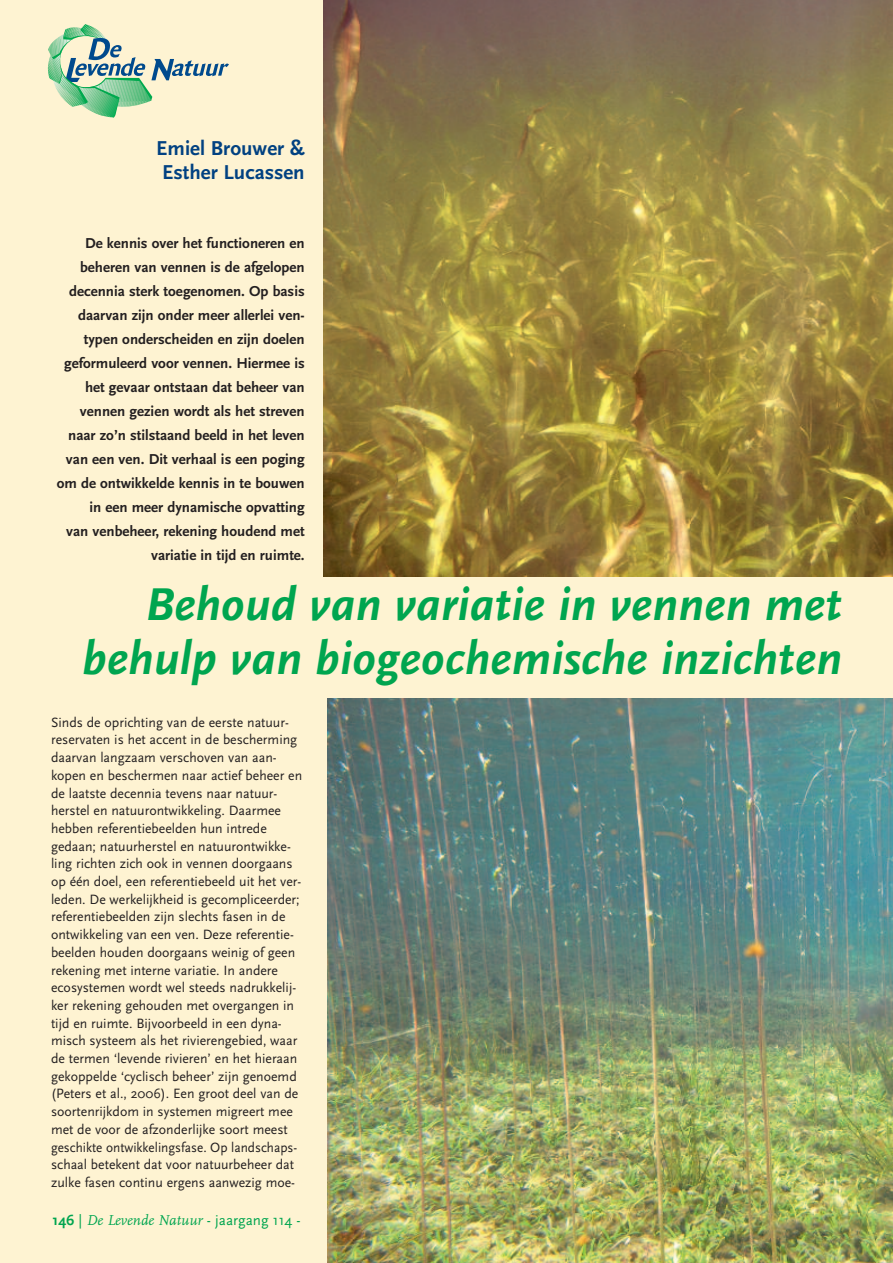
<style>
.page{position:relative;width:893px;height:1263px;background:#fef3d2}
.page>*{position:absolute;margin:0;border:0;box-sizing:border-box;transform-origin:0 0}
.t1{font:italic 700 48px/53.1px "Scala Sans";color:#00a54f;text-align:right}
.t2{font:700 21px/24px "Scala Sans";color:#014181}
.t3{font:700 15px/24px "Scala Sans";color:#231f20;text-align:right}
.t4{font:italic 15px "FF Scala";color:#00a54f}
.t5{font:14.1px/17.7px "Scala Sans";color:#231f20}
.s1{font-family:"Scala Sans";font-weight:700;font-style:normal}
.s2{font-family:"Scala Sans";font-style:normal}
</style>
<div class="page">
<svg style="left:47px;top:24px;width:182px;height:93px"></svg>
<img style="left:324px;top:0;width:569px;height:577px">
<img style="left:328px;top:699px;width:565px;height:564px">
<h2 class="t2" style="left:156px;top:136px;width:150px">Emiel Brouwer &amp;<br>Esther Lucassen</h2>
<p class="t3" style="left:57px;top:231px;width:249px">De kennis over het functioneren en beheren van vennen is de afgelopen decennia sterk toegenomen. Op basis daarvan zijn onder meer allerlei ven&shy;typen onderscheiden en zijn doelen geformuleerd voor vennen. Hiermee is het gevaar ontstaan dat beheer van vennen gezien wordt als het streven naar zo’n stilstaand beeld in het leven van een ven. Dit verhaal is een poging om de ontwikkelde kennis in te bouwen in een meer dynamische opvatting<br>van venbeheer, rekening houdend met variatie in tijd en ruimte.</p>
<h1 class="t1" style="left:82px;top:577px;width:761px">Behoud van variatie in vennen met behulp van biogeochemische inzichten</h1>
<p class="t5" style="left:51px;top:713px;width:253px">Sinds de oprichting van de eerste natuur&shy;reservaten is het accent in de bescherming daarvan langzaam verschoven van aan&shy;kopen en beschermen naar actief beheer en de laatste decennia tevens naar natuur&shy;herstel en natuurontwikkeling. Daarmee hebben referentiebeelden hun intrede gedaan; natuurherstel en natuurontwikke&shy;ling richten zich ook in vennen doorgaans op één doel, een referentiebeeld uit het ver&shy;leden. De werkelijkheid is gecompliceerder; referentiebeelden zijn slechts fasen in de ontwikkeling van een ven. Deze referentie&shy;beelden houden doorgaans weinig of geen rekening met interne variatie. In andere ecosystemen wordt wel steeds nadrukkelij&shy;ker rekening gehouden met overgangen in tijd en ruimte. Bijvoorbeeld in een dyna&shy;misch systeem als het rivierengebied, waar de termen ‘levende rivieren’ en het hieraan gekoppelde ‘cyclisch beheer’ zijn genoemd (Peters et al., 2006). Een groot deel van de soortenrijkdom in systemen migreert mee met de voor de afzonderlijke soort meest geschikte ontwikkelingsfase. Op landschaps&shy;schaal betekent dat voor natuurbeheer dat zulke fasen continu ergens aanwezig moe-</p>
<p class="t4" style="left:53px;top:1211px;width:250px"><span class="s1">146</span> <span class="s2">|</span> De Levende Natuur <span class="s2">- jaargang 114 -</span></p>
</div>
